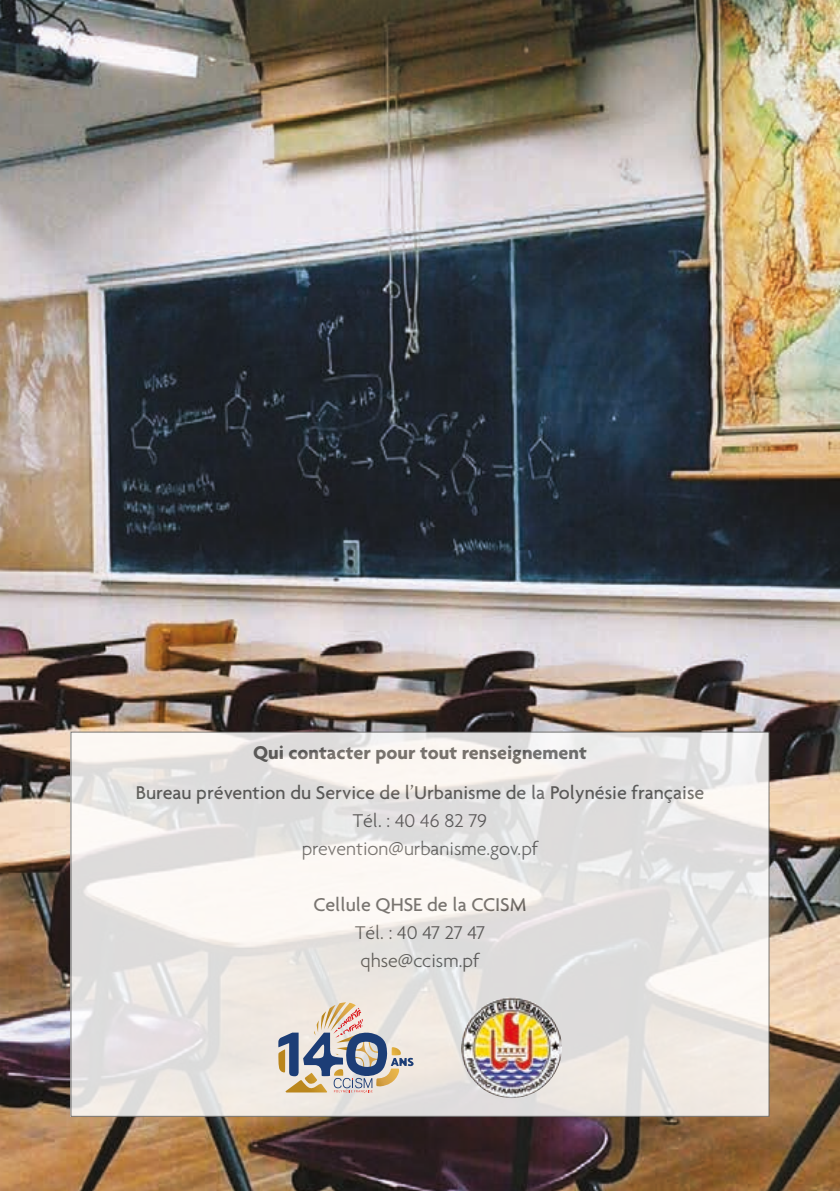
<style>
.page{position:relative;width:840px;height:1191px;background:#fff}
.page>*{position:absolute;margin:0;border:0;box-sizing:border-box;transform-origin:0 0}
.t1{font:500 20px "Agenda";color:#646463}
.t2{font:300 20px/28px "Agenda";color:#646463;text-align:center}
.t3{font:700 20px "Agenda";color:#646463}
</style>
<div class="page">
<img style="left:0;top:0;width:839px;height:1191px">
<svg style="left:72px;top:733px;width:695px;height:381px"></svg>
<svg style="left:278px;top:1002px;width:135px;height:91px;background:#c0bbb7"></svg>
<img style="left:461px;top:997px;width:100px;height:101px;border-radius:50px">
<p class="t3" style="left:253px;top:740px;width:335px">Qui contacter pour tout renseignement</p>
<p class="t1" style="left:136px;top:780px;width:569px">Bureau prévention du Service de l’Urbanisme de la Polynésie française</p>
<p class="t2" style="left:301px;top:805px;width:238px">Tél. : 40 46 82 79 prevention@urbanisme.gov.pf</p>
<p class="t1" style="left:313px;top:892px;width:214px">Cellule QHSE de la CCISM</p>
<p class="t2" style="left:355px;top:917px;width:131px;text-align:left">Tél. : 40 47 27 47 qhse@ccism.pf</p>
</div>
